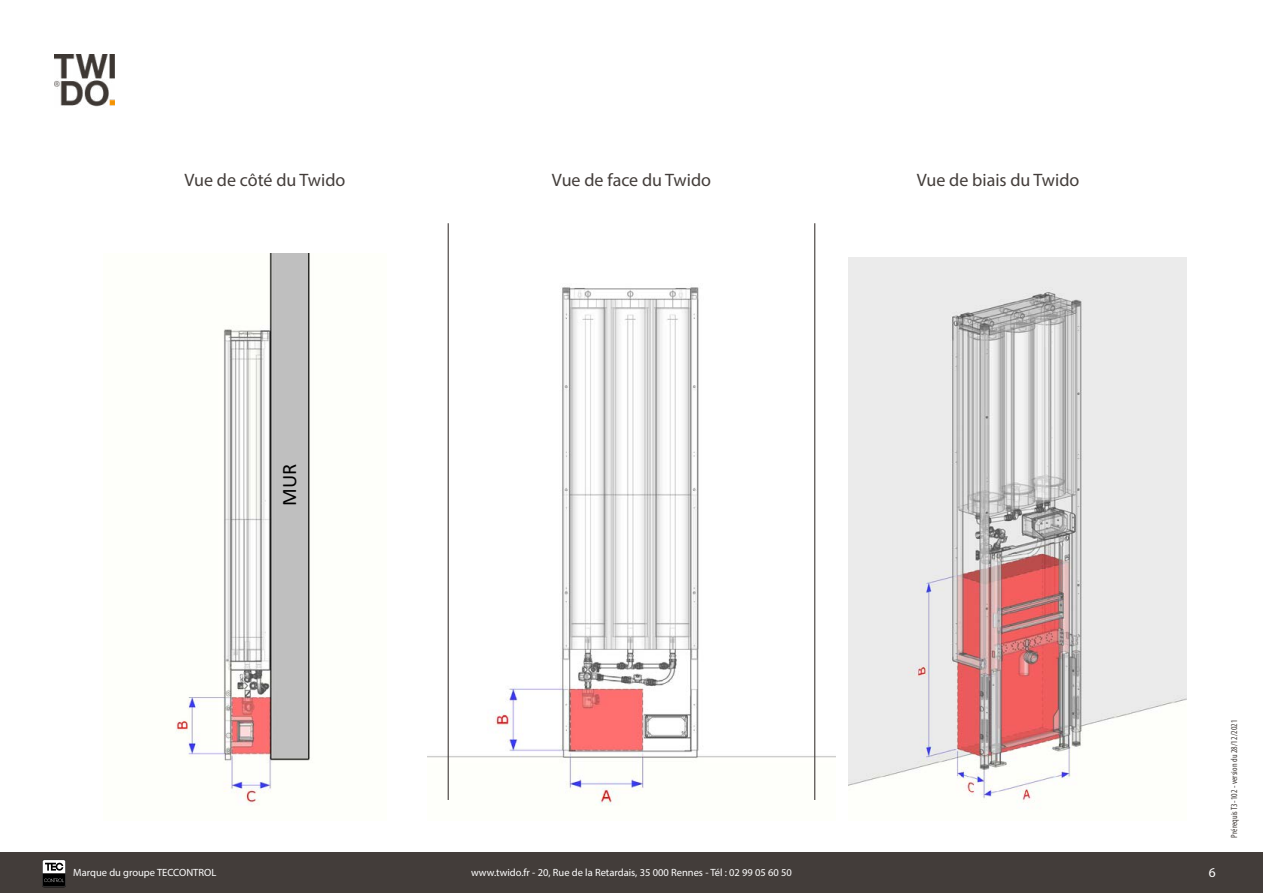
<style>
.page{position:relative;width:1263px;height:893px;background:#fff}
.page>*{position:absolute;margin:0;border:0;box-sizing:border-box;transform-origin:0 0}
.t1{font:20.7px "Calibri";color:#000}
.t2{font:18px "Myriad Pro";color:#433d3a}
.t3{font:13.5px "Myriad Pro";color:#fff}
.t4{font:10.5px "Myriad Pro";color:#fff}
.t5{font:condensed 9px "Myriad Pro";letter-spacing:.01em;color:#433d3a}
</style>
<div class="page">
<div style="left:0;top:853px;width:1263px;height:40px;background:#433d3a"></div>
<svg style="left:42px;top:860px;width:24px;height:27px"></svg>
<img style="left:428px;top:223px;width:407px;height:582px">
<hr style="left:448px;top:223px;width:1px;height:577px;background:#433d3a">
<hr style="left:814px;top:223px;width:1px;height:577px;background:#433d3a">
<img style="left:54px;top:54px;width:60px;height:53px">
<img style="left:175px;top:253px;width:135px;height:552px">
<img style="left:849px;top:257px;width:337px;height:546px">
<h2 class="t2" style="left:184px;top:169px;width:162px">Vue de côté du Twido</h2>
<h2 class="t2" style="left:552px;top:169px;width:161px">Vue de face du Twido</h2>
<h2 class="t2" style="left:917px;top:169px;width:164px">Vue de biais du Twido</h2>
<h1 class="t1" style="left:275px;top:506px;width:44px;rotate:-90deg">MUR</h1>
<p class="t4" style="left:73px;top:866px;width:145px">Marque du groupe TECCONTROL</p>
<p class="t4" style="left:471px;top:866px;width:322px">www.twido.fr - 20, Rue de la Retardais, 35 000 Rennes - Tél : 02 99 05 60 50</p>
<p class="t3" style="left:1209px;top:864px;width:8px">6</p>
<p class="t5" style="left:1228px;top:837px;width:119px;rotate:-90deg">Prérequis T3-102 - version du 28/12/2021</p>
</div>
